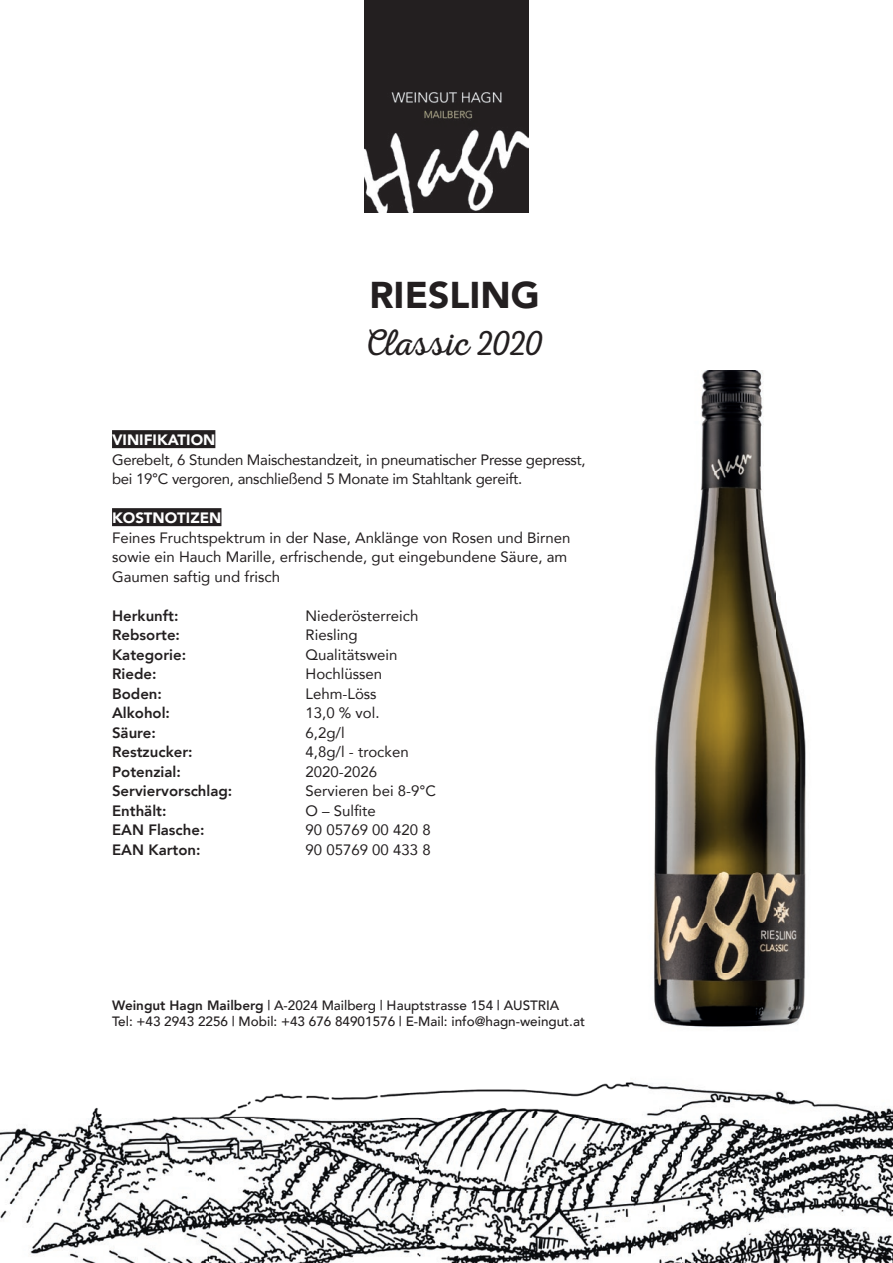
<style>
.page{position:relative;width:893px;height:1263px;background:#fff}
.page>*{position:absolute;margin:0;border:0;box-sizing:border-box;transform-origin:0 0}
.t1{font:37.2px "Nexa Rust Script L 0";color:#231f20}
.t2{font:900 37.2px "Avenir";color:#231f20}
.t3{font:15px/19.5px "Avenir";color:#231f20}
.t4{font:800 15px "Avenir";color:#231f20}
.t5{font:15px/19.5px "Avenir";letter-spacing:-.02em;color:#231f20}
.t6{font:900 15px "Avenir";color:#fff}
.t7{font:500 13.5px/16.2px "Avenir";color:#231f20}
.s1{font-weight:800}
</style>
<div class="page">
<img style="left:364px;top:0;width:165px;height:213px">
<img style="left:0;top:1082px;width:683px;height:181px">
<img style="left:788px;top:1099px;width:105px;height:164px">
<img style="left:683px;top:1088px;width:105px;height:175px">
<div style="left:112px;top:430px;width:103px;height:18px;background:#231f20"></div>
<div style="left:112px;top:508px;width:109px;height:18px;background:#231f20"></div>
<img style="left:654px;top:371px;width:152px;height:656px">
<h1 class="t2" style="left:369px;top:263px;width:172px">RIESLING</h1>
<h1 class="t1" style="left:366px;top:322px;width:178px">Classic 2020</h1>
<p class="t6" style="left:112px;top:427px;width:105px">VINIFIKATION</p>
<p class="t5" style="left:112px;top:449px;width:475px">Gerebelt, 6 Stunden Maischestandzeit, in pneumatischer Presse gepresst, bei 19°C vergoren, anschließend 5 Monate im Stahltank gereift.</p>
<p class="t6" style="left:112px;top:505px;width:111px">KOSTNOTIZEN</p>
<p class="t3" style="left:112px;top:527px;width:460px">Feines Fruchtspektrum in der Nase, Anklänge von Rosen und Birnen sowie ein Hauch Marille, erfrischende, gut eingebundene Säure, am<br>Gaumen saftig und frisch</p>
<p class="t4" style="left:112px;top:604px;width:68px">Herkunft:</p>
<p class="t3" style="left:306px;top:605px;width:114px">Niederösterreich</p>
<p class="t4" style="left:112px;top:623px;width:70px">Rebsorte:</p>
<p class="t3" style="left:306px;top:625px;width:54px">Riesling</p>
<p class="t4" style="left:112px;top:643px;width:76px">Kategorie:</p>
<p class="t3" style="left:306px;top:644px;width:93px">Qualitätswein</p>
<p class="t4" style="left:112px;top:662px;width:46px">Riede:</p>
<p class="t3" style="left:306px;top:664px;width:78px">Hochlüssen</p>
<p class="t4" style="left:112px;top:682px;width:51px">Boden:</p>
<p class="t3" style="left:306px;top:683px;width:73px">Lehm-Löss</p>
<p class="t4" style="left:112px;top:701px;width:60px">Alkohol:</p>
<p class="t3" style="left:306px;top:703px;width:75px">13,0 % vol.</p>
<p class="t4" style="left:112px;top:721px;width:45px">Säure:</p>
<p class="t3" style="left:306px;top:722px;width:41px">6,2g/l</p>
<p class="t4" style="left:112px;top:740px;width:82px">Restzucker:</p>
<p class="t3" style="left:306px;top:742px;width:105px">4,8g/l - trocken</p>
<p class="t4" style="left:112px;top:760px;width:70px">Potenzial:</p>
<p class="t3" style="left:306px;top:761px;width:73px">2020-2026</p>
<p class="t4" style="left:112px;top:779px;width:122px">Serviervorschlag:</p>
<p class="t3" style="left:306px;top:781px;width:132px">Servieren bei 8-9°C</p>
<p class="t4" style="left:112px;top:799px;width:56px">Enthält:</p>
<p class="t3" style="left:306px;top:800px;width:72px">O – Sulfite</p>
<p class="t4" style="left:112px;top:818px;width:94px">EAN Flasche:</p>
<p class="t3" style="left:306px;top:820px;width:127px">90 05769 00 420 8</p>
<p class="t4" style="left:112px;top:838px;width:90px">EAN Karton:</p>
<p class="t3" style="left:306px;top:839px;width:127px">90 05769 00 433 8</p>
<p class="t7" style="left:112px;top:997px;width:474px"><span class="s1">Weingut Hagn Mailberg</span> | A-2024 Mailberg | Hauptstrasse 154 | AUSTRIA<br>Tel: +43 2943 2256 | Mobil: +43 676 84901576 | E-Mail: info@hagn-weingut.at</p>
</div>
